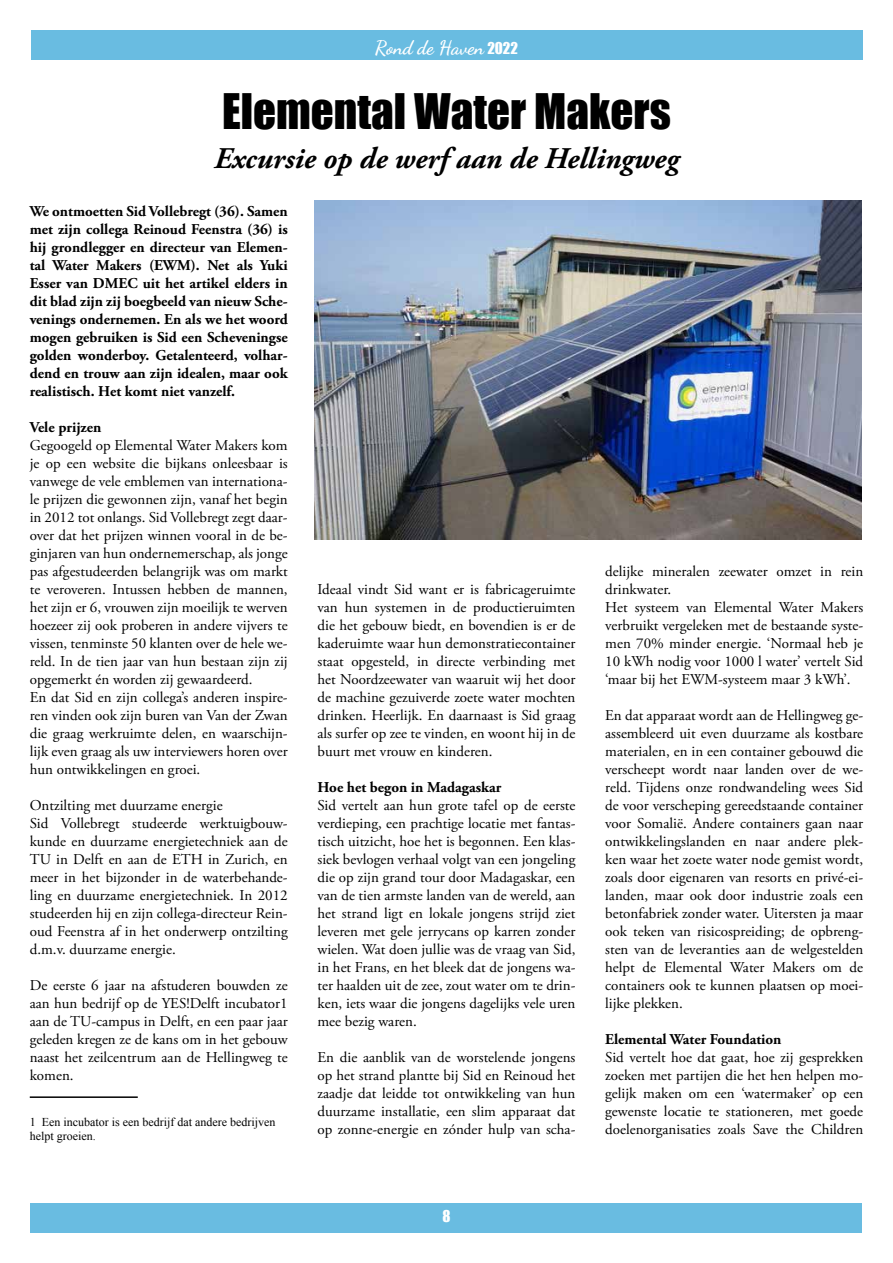
<style>
.page{position:relative;width:893px;height:1263px;background:#fff}
.page>*{position:absolute;margin:0;border:0;box-sizing:border-box;transform-origin:0 0}
.t1{font:45px "Impact";color:#000}
.t2{font:italic 700 30px "Adobe Garamond Pro";color:#000}
.t3{font:19.5px "Dancing Script";color:#fff}
.t4{font:15px/18px "Adobe Garamond Pro";color:#000;text-align:justify}
.t5{font:700 15px/18px "Adobe Garamond Pro";color:#000;text-align:justify}
.t6{font:15px "Impact";color:#fff}
.t7{font:12px/14.4px "Times New Roman";color:#000}
.s1{font-family:"Impact";font-size:15px}
</style>
<div class="page">
<div style="left:31px;top:31px;width:831px;height:29px;background:#69bce1"></div>
<div style="left:31px;top:1203px;width:831px;height:29px;background:#69bce1"></div>
<hr style="left:30px;top:1096px;width:108px;height:2px;background:#000">
<img style="left:315px;top:201px;width:547px;height:338px">
<h3 class="t3" style="left:375px;top:33px;width:145px">Rond de Haven <span class="s1">2022</span></h3>
<h1 class="t1" style="left:222px;top:77px;width:450px">Elemental Water Makers</h1>
<h2 class="t2" style="left:214px;top:141px;width:466px">Excursie op de werf aan de Hellingweg</h2>
<p class="t5" style="left:30px;top:203px;width:259px">We ontmoetten Sid Vollebregt (36). Samen met zijn collega Reinoud Feenstra (36) is hij grondlegger en directeur van Elemen&shy;tal Water Makers (EWM). Net als Yuki Esser van DMEC uit het artikel elders in dit blad zijn zij boegbeeld van nieuw Sche&shy;venings ondernemen. En als we het woord mogen gebruiken is Sid een Scheveningse golden wonderboy. Getalenteerd, volhar&shy;dend en trouw aan zijn idealen, maar ook realistisch. Het komt niet vanzelf.</p>
<p class="t5" style="left:30px;top:419px;width:73px">Vele prijzen</p>
<p class="t4" style="left:30px;top:437px;width:259px;text-align:left">Gegoogeld op Elemental Water Makers kom je op een website die bijkans onleesbaar is vanwege de vele emblemen van internationa&shy;le prijzen die gewonnen zijn, vanaf het begin in 2012 tot onlangs. Sid Vollebregt zegt daar&shy;over dat het prijzen winnen vooral in de be&shy;ginjaren van hun ondernemerschap, als jonge pas afgestudeerden belangrijk was om markt te veroveren. Intussen hebben de mannen, het zijn er 6, vrouwen zijn moeilijk te werven hoezeer zij ook proberen in andere vijvers te vissen, tenminste 50 klanten over de hele we&shy;reld. In de tien jaar van hun bestaan zijn zij opgemerkt én worden zij gewaardeerd.<br>En dat Sid en zijn collega’s anderen inspire&shy;ren vinden ook zijn buren van Van der Zwan die graag werkruimte delen, en waarschijn&shy;lijk even graag als uw interviewers horen over hun ontwikkelingen en groei.</p>
<p class="t4" style="left:30px;top:797px;width:259px;text-align:left">Ontzilting met duurzame energie<br>Sid Vollebregt studeerde werktuigbouw&shy;kunde en duurzame energietechniek aan de TU in Delft en aan de ETH in Zurich, en meer in het bijzonder in de waterbehande&shy;ling en duurzame energietechniek. In 2012 studeerden hij en zijn collega-directeur Rein&shy;oud Feenstra af in het onderwerp ontzilting d.m.v. duurzame energie.</p>
<p class="t4" style="left:30px;top:977px;width:259px">De eerste 6 jaar na afstuderen bouwden ze aan hun bedrijf op de YES!Delft incubator1 aan de TU-campus in Delft, en een paar jaar geleden kregen ze de kans om in het gebouw naast het zeilcentrum aan de Hellingweg te komen.</p>
<p class="t7" style="left:30px;top:1114px;width:247px">1 Een incubator is een bedrijf dat andere bedrijven helpt groeien.</p>
<p class="t4" style="left:317px;top:581px;width:259px">Ideaal vindt Sid want er is fabricageruimte van hun systemen in de productieruimten die het gebouw biedt, en bovendien is er de kaderuimte waar hun demonstratiecontainer staat opgesteld, in directe verbinding met het Noordzeewater van waaruit wij het door de machine gezuiverde zoete water mochten drinken. Heerlijk. En daarnaast is Sid graag als surfer op zee te vinden, en woont hij in de buurt met vrouw en kinderen.</p>
<p class="t5" style="left:317px;top:779px;width:185px">Hoe het begon in Madagaskar</p>
<p class="t4" style="left:317px;top:797px;width:259px">Sid vertelt aan hun grote tafel op de eerste verdieping, een prachtige locatie met fantas&shy;tisch uitzicht, hoe het is begonnen. Een klas&shy;siek bevlogen verhaal volgt van een jongeling die op zijn grand tour door Madagaskar, een van de tien armste landen van de wereld, aan het strand ligt en lokale jongens strijd ziet leveren met gele jerrycans op karren zonder wielen. Wat doen jullie was de vraag van Sid, in het Frans, en het bleek dat de jongens wa&shy;ter haalden uit de zee, zout water om te drin&shy;ken, iets waar die jongens dagelijks vele uren mee bezig waren.</p>
<p class="t4" style="left:317px;top:1049px;width:259px">En die aanblik van de worstelende jongens op het strand plantte bij Sid en Reinoud het zaadje dat leidde tot ontwikkeling van hun duurzame installatie, een slim apparaat dat op zonne-energie en zónder hulp van scha-</p>
<p class="t6" style="left:442px;top:1204px;width:10px">8</p>
<p class="t4" style="left:605px;top:563px;width:259px;text-align:left">delijke mineralen zeewater omzet in rein drinkwater.<br>Het systeem van Elemental Water Makers verbruikt vergeleken met de bestaande syste&shy;men 70% minder energie. ‘Normaal heb je 10 kWh nodig voor 1000 l water’ vertelt Sid ‘maar bij het EWM-systeem maar 3 kWh’.</p>
<p class="t4" style="left:605px;top:707px;width:259px">En dat apparaat wordt aan de Hellingweg ge&shy;assembleerd uit even duurzame als kostbare materialen, en in een container gebouwd die verscheept wordt naar landen over de we&shy;reld. Tijdens onze rondwandeling wees Sid de voor verscheping gereedstaande container voor Somalië. Andere containers gaan naar ontwikkelingslanden en naar andere plek&shy;ken waar het zoete water node gemist wordt, zoals door eigenaren van resorts en privé-ei&shy;landen, maar ook door industrie zoals een betonfabriek zonder water. Uitersten ja maar ook teken van risicospreiding; de opbreng&shy;sten van de leveranties aan de welgestelden helpt de Elemental Water Makers om de containers ook te kunnen plaatsen op moei&shy;lijke plekken.</p>
<p class="t5" style="left:605px;top:1031px;width:178px">Elemental Water Foundation</p>
<p class="t4" style="left:605px;top:1049px;width:259px">Sid vertelt hoe dat gaat, hoe zij gesprekken zoeken met partijen die het hen helpen mo&shy;gelijk maken om een ‘watermaker’ op een gewenste locatie te stationeren, met goede doelenorganisaties zoals Save the Children</p>
</div>
